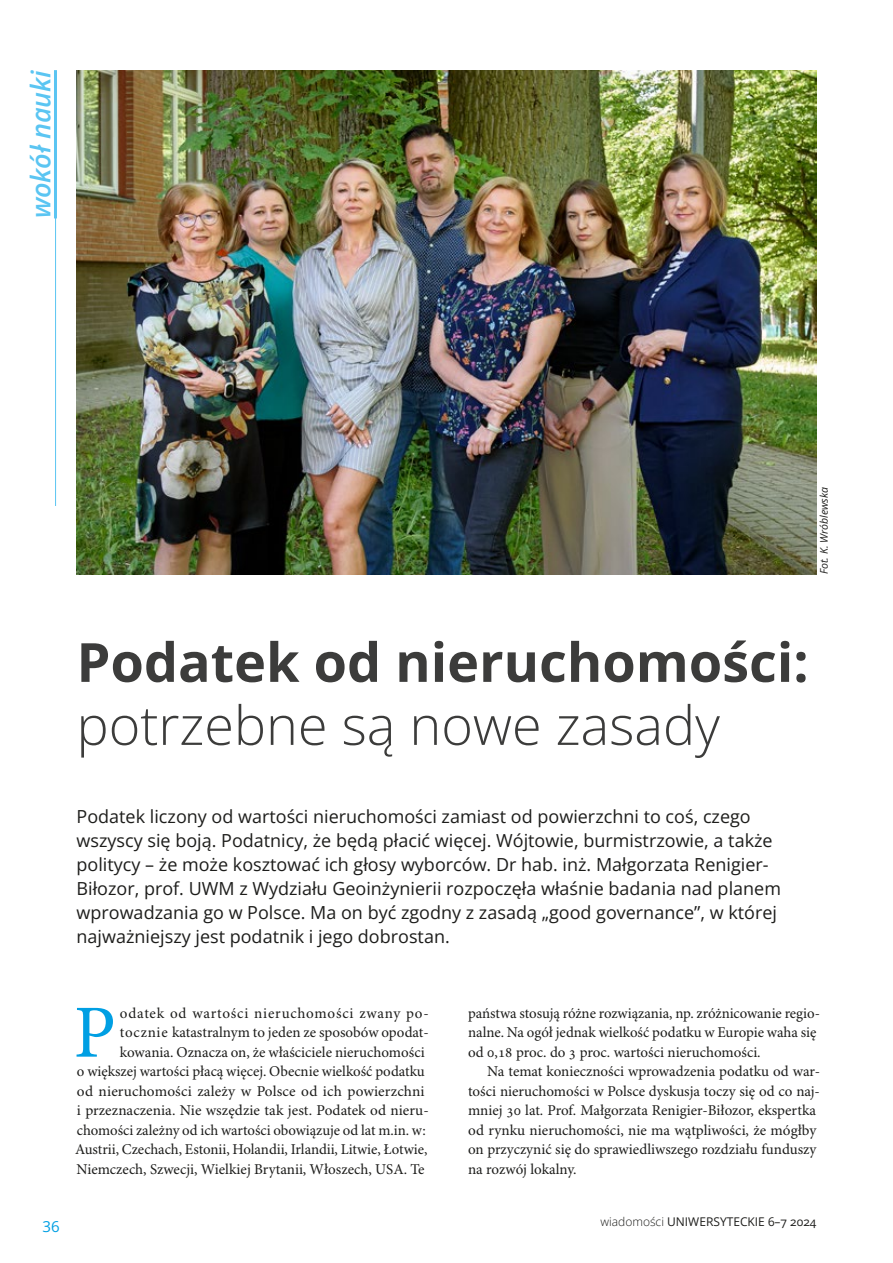
<style>
.page{position:relative;width:893px;height:1263px;background:#fff}
.page>*{position:absolute;margin:0;border:0;box-sizing:border-box;transform-origin:0 0}
.t1{font:75px "Minion Pro";color:#009fe3}
.t2{font:700 54px "Open Sans";color:#3c3c3b}
.t3{font:300 54px "Open Sans";color:#3c3c3b}
.t4{font:italic 600 27px "Open Sans";letter-spacing:-.005em;color:#5bc5f2}
.t5{font:18px/24px "Open Sans";color:#1d1d1b}
.t6{font:15px/19.5px "Minion Pro";color:#1d1d1b}
.t7{font:15px "Open Sans";color:#009fe3}
.t8{font:12px "Open Sans";color:#1d1d1b}
.t9{font:italic 10.5px "Open Sans";color:#1d1d1b}
.s1{font-weight:300}
</style>
<div class="page">
<hr style="left:55px;top:73px;width:1px;height:433px;background:#5bc5f2">
<hr style="left:54px;top:70px;width:3px;height:148px;background:#5bc5f2">
<img style="left:77px;top:70px;width:739px;height:504px">
<h3 class="t4" style="left:22px;top:218px;width:150px;rotate:-90deg">wokół nauki</h3>
<p class="t9" style="left:816px;top:574px;width:89px;rotate:-90deg">Fot. K. Wróblewska</p>
<h2 class="t2" style="left:77px;top:625px;width:734px">Podatek od nieruchomości:</h2>
<h2 class="t3" style="left:77px;top:688px;width:645px">potrzebne są nowe zasady</h2>
<p class="t5" style="left:77px;top:804px;width:706px">Podatek liczony od wartości nieruchomości zamiast od powierzchni to coś, czego wszyscy się boją. Podatnicy, że będą płacić więcej. Wójtowie, burmistrzowie, a także politycy – że może kosztować ich głosy wyborców. Dr hab. inż. Małgorzata Renigier-Biłozor, prof. UWM z Wydziału Geoinżynierii rozpoczęła właśnie badania nad planem wprowadzania go w Polsce. Ma on być zgodny z zasadą „good governance”, w której najważniejszy jest podatnik i jego dobrostan.</p>
<p class="t7" style="left:43px;top:1216px;width:19px">36</p>
<p class="t6" style="left:75px;top:1004px;width:355px;text-align:right">odatek od wartości nieruchomości zwany po&shy;tocznie katastralnym to jeden ze sposobów opodat&shy;kowania. Oznacza on, że właściciele nieruchomości<br>o większej wartości płacą więcej. Obecnie wielkość podatku od nieruchomości zależy w Polsce od ich powierzchni i przeznaczenia. Nie wszędzie tak jest. Podatek od nieru&shy;chomości zależny od ich wartości obowiązuje od lat m.in. w:<br>Austrii, Czechach, Estonii, Holandii, Irlandii, Litwie, Łotwie, Niemczech, Szwecji, Wielkiej Brytanii, Włoszech, USA. Te</p>
<p class="t6" style="left:468px;top:1004px;width:353px">państwa stosują różne rozwiązania, np. zróżnicowanie regio&shy;nalne. Na ogół jednak wielkość podatku w Europie waha się od 0,18 proc. do 3 proc. wartości nieruchomości.</p>
<h1 class="t1" style="left:74px;top:988px;width:44px">P</h1>
<p class="t6" style="left:468px;top:1062px;width:353px;text-indent:19px">Na temat konieczności wprowadzenia podatku od war&shy;tości nieruchomości w Polsce dyskusja toczy się od co naj&shy;mniej 30 lat. Prof. Małgorzata Renigier-Biłozor, ekspertka od rynku nieruchomości, nie ma wątpliwości, że mógłby on przyczynić się do sprawiedliwszego rozdziału funduszy na rozwój lokalny.</p>
<p class="t8" style="left:600px;top:1213px;width:217px"><span class="s1">wiadomości</span> UNIWERSYTECKIE 6–7 2024</p>
</div>
